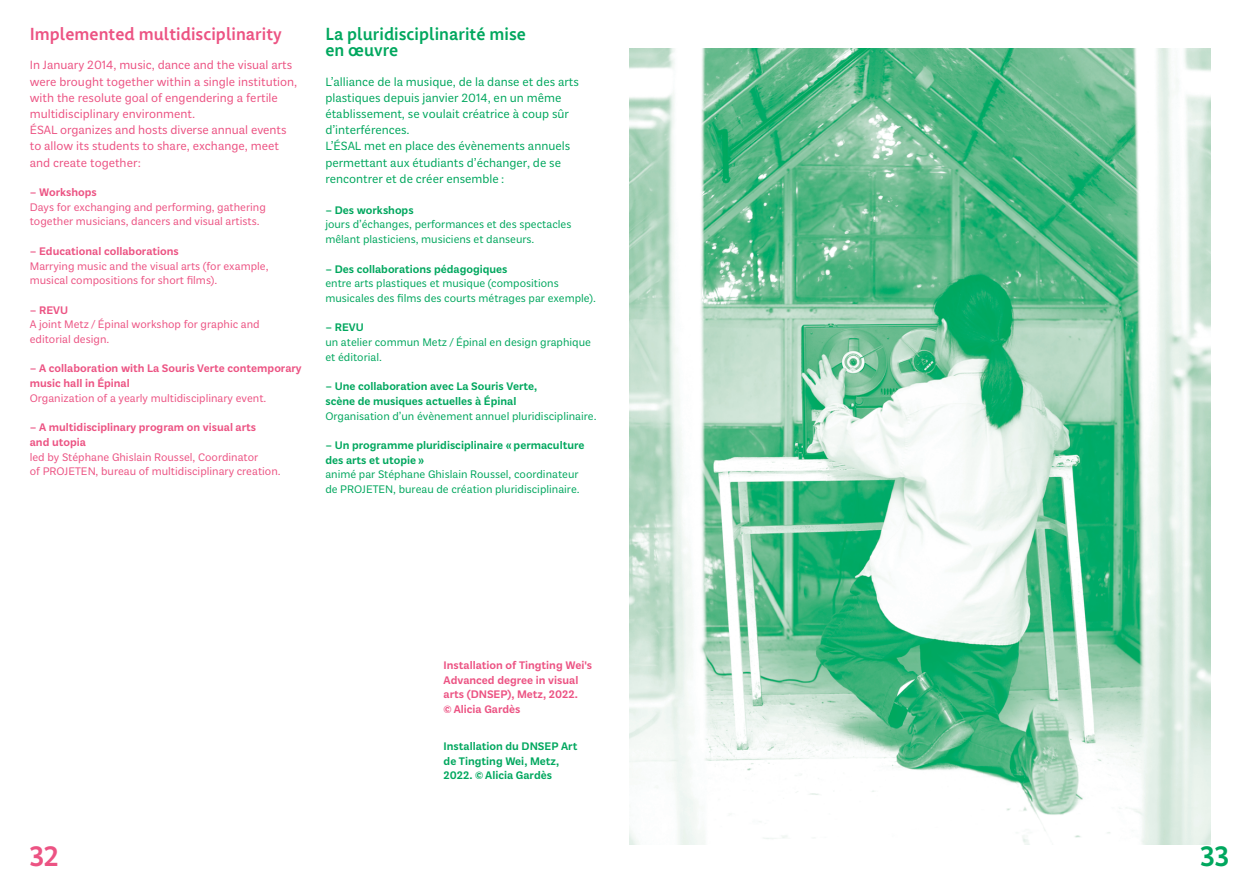
<style>
.page{position:relative;width:1259px;height:893px;background:#fff}
.page>*{position:absolute;margin:0;border:0;box-sizing:border-box;transform-origin:0 0}
.t1{font:27.6px "Messine Sens";color:#ec5383}
.t2{font:27.6px "Messine Sens";color:#00a75e}
.t3{font:17.25px/16.2px "Messine Sens";letter-spacing:.005em;color:#00a75e}
.t4{font:17.25px "Messine Sens";letter-spacing:.005em;color:#ec5383}
.t5{font:12.75px/16.2px "Plan Grotesque Std";color:#ec5383}
.t6{font:12.75px/16.2px "Plan Grotesque Std";color:#00a75e}
.t7{font:11.7px/14.7px "Plan Grotesque Std";color:#00a75e}
.t8{font:11.7px/14.7px "Plan Grotesque Std";color:#ec5383}
.t9{font:500 11.7px/14.7px "Plan Grotesque Std";color:#ec5383}
.t10{font:500 11.7px/14.7px "Plan Grotesque Std";color:#00a75e}
</style>
<div class="page">
<img style="left:629px;top:49px;width:581px;height:795px">
<h2 class="t4" style="left:30px;top:23px;width:254px">Implemented multidisciplinarity</h2>
<p class="t5" style="left:30px;top:57px;width:269px">In January 2014, music, dance and the visual arts were brought together within a single institution, with the resolute goal of engendering a fertile multidisciplinary environment.<br>ÉSAL organizes and hosts diverse annual events to allow its students to share, exchange, meet and create together:</p>
<p class="t9" style="left:30px;top:185px;width:69px">– Workshops</p>
<p class="t8" style="left:30px;top:199px;width:238px">Days for exchanging and performing, gathering together musicians, dancers and visual artists.</p>
<p class="t9" style="left:30px;top:244px;width:151px">– Educational collaborations</p>
<p class="t8" style="left:30px;top:258px;width:240px">Marrying music and the visual arts (for example, musical compositions for short films).</p>
<p class="t9" style="left:30px;top:302px;width:40px">– REVU</p>
<p class="t8" style="left:30px;top:317px;width:231px">A joint Metz / Épinal workshop for graphic and editorial design.</p>
<p class="t9" style="left:30px;top:361px;width:273px">– A collaboration with La Souris Verte contemporary music hall in Épinal</p>
<p class="t8" style="left:30px;top:391px;width:238px">Organization of a yearly multidisciplinary event.</p>
<p class="t9" style="left:30px;top:420px;width:228px">– A multidisciplinary program on visual arts and utopia</p>
<p class="t8" style="left:30px;top:449px;width:252px">led by Stéphane Ghislain Roussel, Coordinator<br>of PROJETEN, bureau of multidisciplinary creation.</p>
<h2 class="t3" style="left:325px;top:26px;width:202px">La pluridisciplinarité mise en œuvre</h2>
<p class="t6" style="left:325px;top:73px;width:255px">L’alliance de la musique, de la danse et des arts plastiques depuis janvier 2014, en un même établissement, se voulait créatrice à coup sûr d’interférences.<br>L’ÉSAL met en place des évènements annuels permettant aux étudiants d’échanger, de se rencontrer et de créer ensemble :</p>
<p class="t10" style="left:325px;top:202px;width:90px">– Des workshops</p>
<p class="t7" style="left:325px;top:217px;width:248px">jours d’échanges, performances et des spectacles mêlant plasticiens, musiciens et danseurs.</p>
<p class="t10" style="left:325px;top:261px;width:184px">– Des collaborations pédagogiques</p>
<p class="t7" style="left:325px;top:276px;width:272px">entre arts plastiques et musique (compositions musicales des films des courts métrages par exemple).</p>
<p class="t10" style="left:325px;top:320px;width:40px">– REVU</p>
<p class="t7" style="left:325px;top:335px;width:267px">un atelier commun Metz / Épinal en design graphique et éditorial.</p>
<p class="t10" style="left:325px;top:379px;width:213px">– Une collaboration avec La Souris Verte, scène de musiques actuelles à Épinal</p>
<p class="t7" style="left:325px;top:408px;width:273px">Organisation d’un évènement annuel pluridisciplinaire.</p>
<p class="t10" style="left:325px;top:438px;width:261px">– Un programme pluridisciplinaire « permaculture des arts et utopie »</p>
<p class="t7" style="left:325px;top:467px;width:256px">animé par Stéphane Ghislain Roussel, coordinateur de PROJETEN, bureau de création pluridisciplinaire.</p>
<p class="t9" style="left:443px;top:658px;width:150px">Installation of Tingting Wei's<br>Advanced degree in visual arts (DNSEP), Metz, 2022.<br>© Alicia Gardès</p>
<p class="t10" style="left:443px;top:739px;width:135px">Installation du DNSEP Art de Tingting Wei, Metz,<br>2022. © Alicia Gardès</p>
<h1 class="t1" style="left:30px;top:839px;width:30px">32</h1>
<h1 class="t2" style="left:1200px;top:839px;width:30px">33</h1>
</div>
